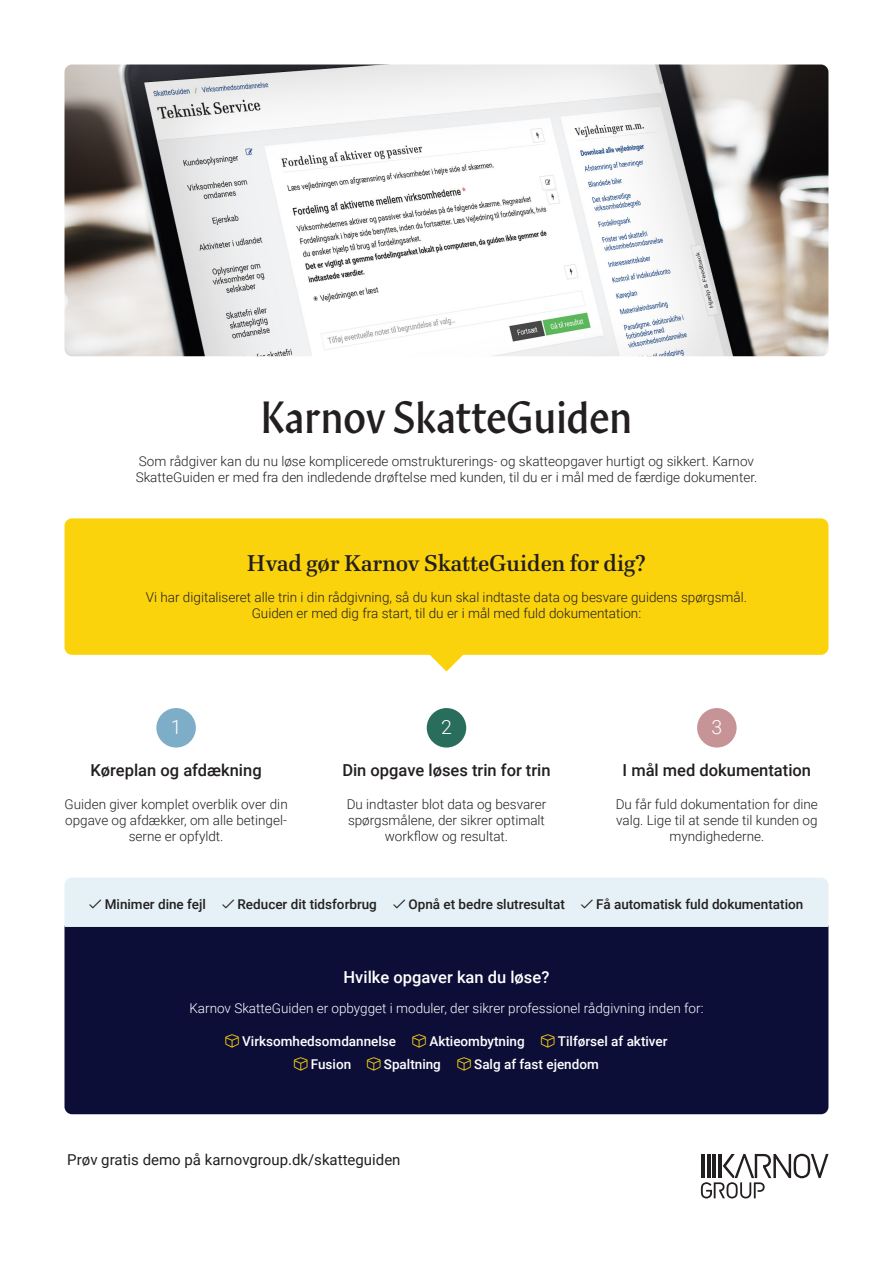
<style>
.page{position:relative;width:893px;height:1263px;background:#fff}
.page>*{position:absolute;margin:0;border:0;box-sizing:border-box;transform-origin:0 0}
.t1{font:45px "Karnov Display";color:#231f20}
.t2{font:600 22.5px "Good Wood";color:#231f20}
.Big_paragraph{font:300 19.5px "Roboto";color:#fff}
.t3{font:500 16.5px "Roboto";color:#231f20}
.t4{font:500 16.5px "Roboto";color:#fff}
.CTA{font:15px "Roboto";color:#231f20}
.t5{font:300 13.5px/16.2px "Roboto";color:#231f20;text-align:center}
.t6{font:500 13.5px "Roboto";color:#231f20}
.t7{font:500 13.5px "Roboto";color:#fff}
.t8{font:300 13.5px "Roboto";color:#fff}
</style>
<div class="page">
<svg style="left:430px;top:655px;width:33px;height:16px"></svg>
<div style="left:64px;top:927px;width:764px;height:187px;background:#0c0e38"></div>
<svg style="left:701px;top:1154px;width:127px;height:44px"></svg>
<img style="left:64px;top:65px;width:764px;height:291px">
<div style="left:64px;top:518px;width:764px;height:137px;background:#fad30d;border-radius:8px"></div>
<div style="left:156px;top:708px;width:40px;height:39px;background:#7eadc7;border-radius:50%"></div>
<div style="left:427px;top:708px;width:39px;height:39px;background:#296d5d;border-radius:50%"></div>
<div style="left:697px;top:708px;width:40px;height:39px;background:#c69396;border-radius:50%"></div>
<svg style="left:225px;top:1034px;width:14px;height:13px"></svg>
<svg style="left:413px;top:1034px;width:13px;height:13px"></svg>
<svg style="left:541px;top:1034px;width:14px;height:13px"></svg>
<svg style="left:294px;top:1057px;width:14px;height:14px"></svg>
<svg style="left:367px;top:1057px;width:14px;height:14px"></svg>
<svg style="left:457px;top:1057px;width:14px;height:14px"></svg>
<div style="left:64px;top:878px;width:764px;height:49px;background:#e5f1f6"></div>
<p class="t1" style="left:261px;top:393px;width:373px">Karnov SkatteGuiden</p>
<p class="t5" style="left:136px;top:452px;width:623px;text-align:left">Som rådgiver kan du nu løse komplicerede omstrukturerings- og skatteopgaver hurtigt og sikkert. Karnov<br>SkatteGuiden er med fra den indledende drøftelse med kunden, til du er i mål med de færdige dokumenter.</p>
<p class="t2" style="left:247px;top:549px;width:400px">Hvad gør Karnov SkatteGuiden for dig?</p>
<p class="t5" style="left:146px;top:588px;width:603px">Vi har digitaliseret alle trin i din rådgivning, så du kun skal indtaste data og besvare guidens spørgsmål.</p>
<p class="t5" style="left:252px;top:605px;width:391px">Guiden er med dig fra start, til du er i mål med fuld dokumentation:</p>
<p class="Big_paragraph" style="left:171px;top:713px;width:12px">1</p>
<p class="Big_paragraph" style="left:441px;top:713px;width:12px">2</p>
<p class="Big_paragraph" style="left:711px;top:713px;width:12px">3</p>
<p class="t3" style="left:91px;top:759px;width:173px">Køreplan og afdækning</p>
<p class="t5" style="left:65px;top:795px;width:225px">Guiden giver komplet overblik over din opgave og afdækker, om alle betingel&shy;serne er opfyldt.</p>
<p class="t3" style="left:342px;top:759px;width:210px">Din opgave løses trin for trin</p>
<p class="t5" style="left:347px;top:795px;width:201px">Du indtaster blot data og besvarer spørgsmålene, der sikrer optimalt workflow og resultat.</p>
<p class="t3" style="left:623px;top:759px;width:190px">I mål med dokumentation</p>
<p class="t5" style="left:616px;top:795px;width:204px">Du får fuld dokumentation for dine valg. Lige til at sende til kunden og myndighederne.</p>
<p class="t6" style="left:105px;top:895px;width:103px">Minimer dine fejl</p>
<p class="t6" style="left:238px;top:895px;width:141px">Reducer dit tidsforbrug</p>
<p class="t6" style="left:408px;top:895px;width:158px">Opnå et bedre slutresultat</p>
<p class="t6" style="left:596px;top:895px;width:208px">Få automatisk fuld dokumentation</p>
<p class="t4" style="left:344px;top:965px;width:207px">Hvilke opgaver kan du løse?</p>
<p class="t8" style="left:189px;top:999px;width:516px">Karnov SkatteGuiden er opbygget i moduler, der sikrer professionel rådgivning inden for:</p>
<p class="t7" style="left:242px;top:1031px;width:155px">Virksomhedsomdannelse</p>
<p class="t7" style="left:429px;top:1031px;width:97px">Aktieombytning</p>
<p class="t7" style="left:558px;top:1031px;width:111px">Tilførsel af aktiver</p>
<p class="t7" style="left:311px;top:1055px;width:42px">Fusion</p>
<p class="t7" style="left:384px;top:1055px;width:59px">Spaltning</p>
<p class="t7" style="left:474px;top:1055px;width:126px">Salg af fast ejendom</p>
<p class="CTA" style="left:67px;top:1149px;width:335px">Prøv gratis demo på karnovgroup.dk/skatteguiden</p>
</div>
